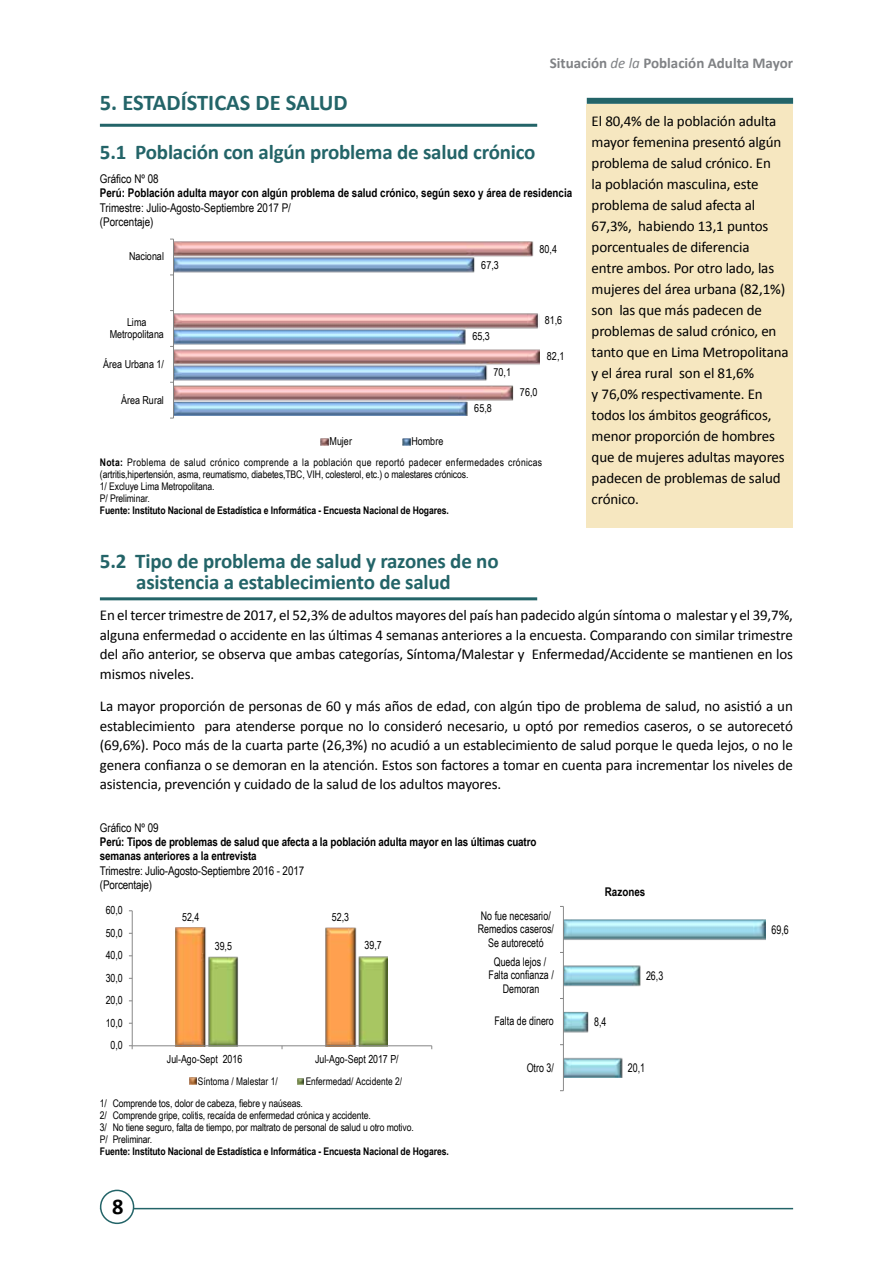
<style>
.page{position:relative;width:893px;height:1263px;background:#fff}
.page>*{position:absolute;margin:0;border:0;box-sizing:border-box;transform-origin:0 0}
.t1{font:700 22.5px "Calibri";color:#236468}
.t2{font:700 22.5px "Calibri";color:#000}
.t3{font:700 21px/21px "Calibri";letter-spacing:-.01em;color:#236468;text-align:center}
.t4{font:15px/21px "Calibri";letter-spacing:-.01em;color:#000;text-align:justify}
.t5{font:700 15px "Calibri";color:#808285}
.t6{font:700 12px/14.4px "Arial Narrow";letter-spacing:-.01em;color:#000}
.t7{font:12px/14.4px "Arial Narrow";color:#000}
.t8{font:11.85px/13.6px "Arial Narrow";color:#000;text-align:center;scale:.91 1}
.t9{font:11.1px "Arial Narrow";color:#000}
.t10{font:10.95px/12.6px "Arial Narrow";letter-spacing:-.005em;color:#000;text-align:center}
.t11{font:10.5px/12px "Arial Narrow";letter-spacing:-.01em;color:#000}
.t12{font:700 10.5px "Arial Narrow";letter-spacing:-.01em;color:#000}
.s1{font-weight:400;font-style:italic}
.s2{font-weight:700}
</style>
<div class="page">
<hr style="left:100px;top:1208px;width:693px;height:1px;background:#236468">
<div style="left:101px;top:1190px;width:33px;height:33px;background:#fff;border-radius:50%"></div>
<div style="left:100px;top:1190px;width:34px;height:34px;border:2px solid #236468;border-radius:50%"></div>
<hr style="left:100px;top:124px;width:437px;height:3px;background:#236468">
<hr style="left:100px;top:597px;width:437px;height:3px;background:#236468">
<div style="left:587px;top:104px;width:206px;height:423px;background:#f6e7c0"></div>
<div style="left:587px;top:98px;width:206px;height:6px;background:#236468"></div>
<img style="left:174px;top:242px;width:366px;height:174px">
<hr style="left:173px;top:239px;width:1px;height:179px;background:#868686">
<svg style="left:321px;top:438px;width:7px;height:8px"></svg>
<svg style="left:403px;top:438px;width:7px;height:8px"></svg>
<img style="left:176px;top:927px;width:212px;height:118px">
<hr style="left:132px;top:911px;width:1px;height:135px;background:#868686">
<hr style="left:132px;top:1045px;width:300px;height:1px;background:#868686">
<svg style="left:129px;top:1045px;width:4px;height:4px"></svg>
<svg style="left:190px;top:1078px;width:7px;height:7px"></svg>
<svg style="left:298px;top:1078px;width:6px;height:6px"></svg>
<img style="left:564px;top:919px;width:202px;height:159px">
<hr style="left:563px;top:906px;width:1px;height:185px;background:#868686">
<p class="t5" style="left:550px;top:53px;width:245px">Situación <span class="s1">de la</span> Población Adulta Mayor</p>
<h1 class="t1" style="left:100px;top:89px;width:249px">5. ESTADÍSTICAS DE SALUD</h1>
<h2 class="t3" style="left:100px;top:142px;width:437px">5.1 Población con algún problema de salud crónico</h2>
<p class="t7" style="left:100px;top:171px;width:60px">Gráfico Nº 08</p>
<p class="t6" style="left:100px;top:185px;width:474px">Perú: Población adulta mayor con algún problema de salud crónico, según sexo y área de residencia</p>
<p class="t7" style="left:100px;top:200px;width:193px">Trimestre: Julio-Agosto-Septiembre 2017 P/ (Porcentaje)</p>
<p class="t10" style="left:129px;top:250px;width:36px">Nacional</p>
<p class="t10" style="left:481px;top:258px;width:19px">67,3</p>
<p class="t10" style="left:539px;top:242px;width:19px">80,4</p>
<p class="t10" style="left:110px;top:315px;width:56px">Lima<br>Metropolitana</p>
<p class="t10" style="left:472px;top:330px;width:19px">65,3</p>
<p class="t10" style="left:545px;top:314px;width:19px">81,6</p>
<p class="t10" style="left:103px;top:357px;width:62px">Área Urbana 1/</p>
<p class="t10" style="left:493px;top:366px;width:19px">70,1</p>
<p class="t10" style="left:547px;top:350px;width:19px">82,1</p>
<p class="t10" style="left:121px;top:393px;width:44px">Área Rural</p>
<p class="t10" style="left:474px;top:401px;width:19px">65,8</p>
<p class="t10" style="left:520px;top:385px;width:19px">76,0</p>
<p class="t10" style="left:329px;top:435px;width:24px">Mujer</p>
<p class="t10" style="left:411px;top:435px;width:33px">Hombre</p>
<p class="t11" style="left:100px;top:456px;width:444px"><span class="s2">Nota:</span> Problema de salud crónico comprende a la población que reportó padecer enfermedades crónicas (artritis,hipertensión, asma, reumatismo, diabetes,TBC, VIH, colesterol, etc.) o malestares crónicos.<br>1/ Excluye Lima Metropolitana.<br>P/ Preliminar.</p>
<p class="t12" style="left:100px;top:502px;width:350px">Fuente: Instituto Nacional de Estadística e Informática - Encuesta Nacional de Hogares.</p>
<h2 class="t3" style="left:100px;top:550px;width:400px">5.2 Tipo de problema de salud y razones de no asistencia a establecimiento de salud</h2>
<p class="t4" style="left:592px;top:110px;width:198px;text-align:left">El 80,4% de la población adulta mayor femenina presentó algún problema de salud crónico. En<br>la población masculina, este problema de salud afecta al<br>67,3%, habiendo 13,1 puntos porcentuales de diferencia<br>entre ambos. Por otro lado, las mujeres del área urbana (82,1%) son las que más padecen de problemas de salud crónico, en tanto que en Lima Metropolitana y el área rural son el 81,6%<br>y 76,0% respectivamente. En todos los ámbitos geográficos, menor proporción de hombres que de mujeres adultas mayores padecen de problemas de salud crónico.</p>
<p class="t4" style="left:100px;top:606px;width:695px;line-height:19.5px">En el tercer trimestre de 2017, el 52,3% de adultos mayores del país han padecido algún síntoma o malestar y el 39,7%, alguna enfermedad o accidente en las últimas 4 semanas anteriores a la encuesta. Comparando con similar trimestre del año anterior, se observa que ambas categorías, Síntoma/Malestar y Enfermedad/Accidente se mantienen en los mismos niveles.</p>
<p class="t4" style="left:100px;top:696px;width:694px;line-height:19.5px">La mayor proporción de personas de 60 y más años de edad, con algún tipo de problema de salud, no asistió a un establecimiento para atenderse porque no lo consideró necesario, u optó por remedios caseros, o se autorecetó (69,6%). Poco más de la cuarta parte (26,3%) no acudió a un establecimiento de salud porque le queda lejos, o no le genera confianza o se demoran en la atención. Estos son factores a tomar en cuenta para incrementar los niveles de asistencia, prevención y cuidado de la salud de los adultos mayores.</p>
<p class="t7" style="left:100px;top:820px;width:60px">Gráfico Nº 09</p>
<p class="t6" style="left:100px;top:834px;width:438px">Perú: Tipos de problemas de salud que afecta a la población adulta mayor en las últimas cuatro semanas anteriores a la entrevista</p>
<p class="t7" style="left:100px;top:863px;width:206px">Trimestre: Julio-Agosto-Septiembre 2016 - 2017 (Porcentaje)</p>
<p class="t9" style="left:106px;top:902px;width:19px">60,0</p>
<p class="t9" style="left:106px;top:925px;width:19px">50,0</p>
<p class="t9" style="left:106px;top:947px;width:19px">40,0</p>
<p class="t9" style="left:106px;top:970px;width:19px">30,0</p>
<p class="t9" style="left:106px;top:992px;width:19px">20,0</p>
<p class="t9" style="left:106px;top:1015px;width:19px">10,0</p>
<p class="t9" style="left:111px;top:1037px;width:14px">0,0</p>
<p class="t9" style="left:182px;top:909px;width:19px">52,4</p>
<p class="t9" style="left:332px;top:909px;width:19px">52,3</p>
<p class="t9" style="left:215px;top:938px;width:19px">39,5</p>
<p class="t9" style="left:365px;top:937px;width:19px">39,7</p>
<p class="t9" style="left:167px;top:1051px;width:77px">Jul-Ago-Sept 2016</p>
<p class="t9" style="left:315px;top:1051px;width:85px">Jul-Ago-Sept 2017 P/</p>
<p class="t11" style="left:198px;top:1074px;width:81px">Síntoma / Malestar 1/</p>
<p class="t11" style="left:306px;top:1074px;width:98px">Enfermedad/ Accidente 2/</p>
<p class="t11" style="left:100px;top:1097px;width:315px">1/ Comprende tos, dolor de cabeza, fiebre y naúseas.<br>2/ Comprende gripe, colitis, recaída de enfermedad crónica y accidente.<br>3/ No tiene seguro, falta de tiempo, por maltrato de personal de salud u otro motivo.<br>P/ Preliminar.</p>
<p class="t12" style="left:100px;top:1143px;width:350px">Fuente: Instituto Nacional de Estadística e Informática - Encuesta Nacional de Hogares.</p>
<h1 class="t2" style="left:112px;top:1192px;width:13px">8</h1>
<p class="t8" style="left:478px;top:908px;width:85px">No fue necesario/<br>Remedios caseros/<br>Se autorecetó</p>
<p class="t8" style="left:489px;top:954px;width:73px">Queda lejos /<br>Falta confianza /<br>Demoran</p>
<p class="t8" style="left:494px;top:1014px;width:67px">Falta de dinero</p>
<p class="t8" style="left:527px;top:1060px;width:31px">Otro 3/</p>
<p class="t6" style="left:605px;top:883px;width:42px">Razones</p>
<p class="t8" style="left:594px;top:1014px;width:15px">8,4</p>
<p class="t8" style="left:646px;top:968px;width:21px">26,3</p>
<p class="t8" style="left:628px;top:1060px;width:21px">20,1</p>
<p class="t8" style="left:771px;top:922px;width:21px">69,6</p>
</div>
